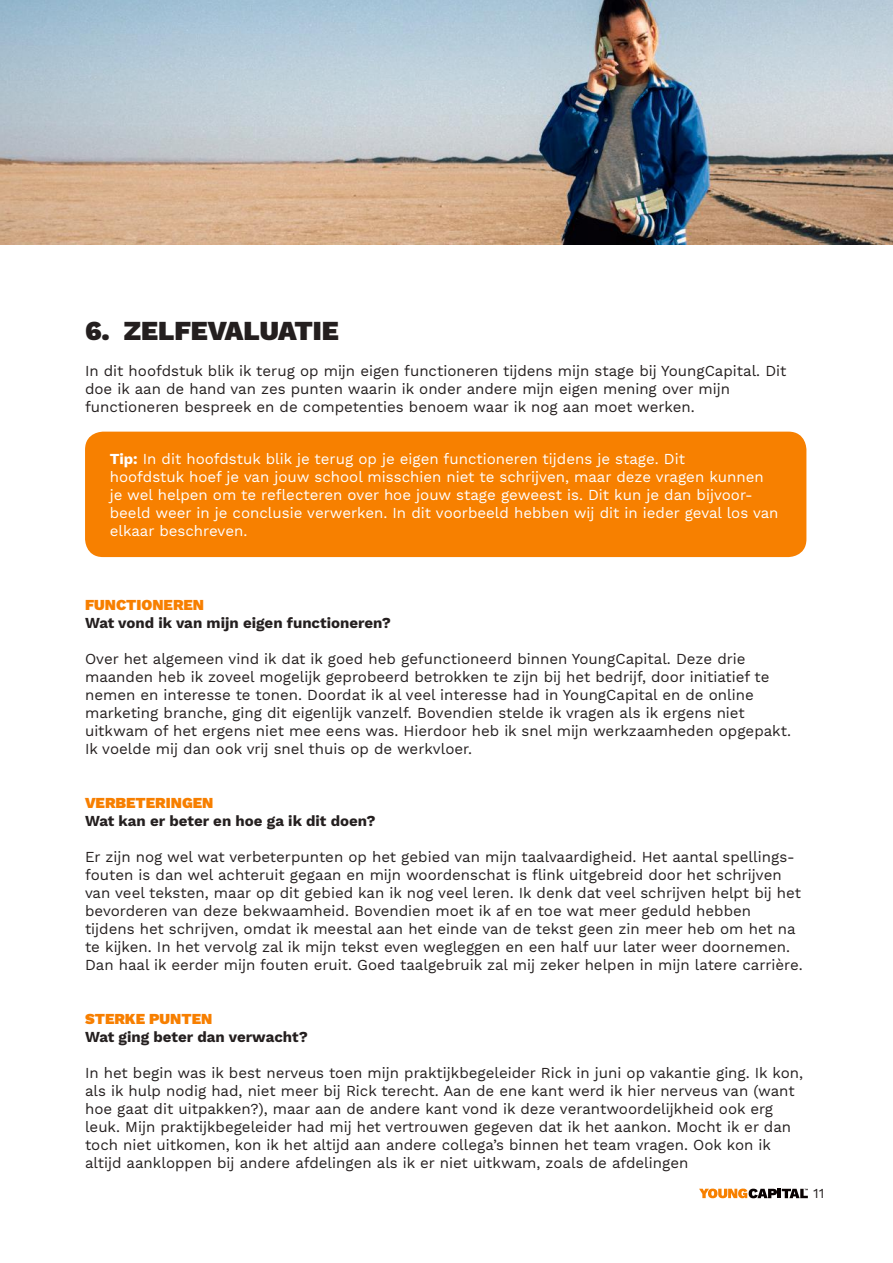
<style>
.page{position:relative;width:893px;height:1263px;background:#fff}
.page>*{position:absolute;margin:0;border:0;box-sizing:border-box;transform-origin:0 0}
.t1{font:900 27px "Work Sans";color:#241f1f}
.t2{font:15px/18px "Work Sans";color:#241f1f}
.t3{font:15px/18px "Work Sans";color:#fff}
.t4{font:700 15px "Work Sans";color:#241f1f}
.t5{font:900 15px "Work Sans";color:#f77f00}
.t6{font:13.5px "Work Sans";color:#241f1f}
.s1{font-weight:700}
</style>
<div class="page">
<svg style="left:699px;top:1188px;width:109px;height:10px"></svg>
<img style="left:0;top:0;width:893px;height:244px">
<div style="left:85px;top:432px;width:721px;height:125px;background:#f78000;border-radius:18px"></div>
<h1 class="t1" style="left:85px;top:315px;width:255px">6. ZELFEVALUATIE</h1>
<p class="t2" style="left:85px;top:362px;width:703px">In dit hoofdstuk blik ik terug op mijn eigen functioneren tijdens mijn stage bij YoungCapital. Dit doe ik aan de hand van zes punten waarin ik onder andere mijn eigen mening over mijn functioneren bespreek en de competenties benoem waar ik nog aan moet werken.</p>
<p class="t3" style="left:110px;top:450px;width:670px"><span class="s1">Tip:</span> In dit hoofdstuk blik je terug op je eigen functioneren tijdens je stage. Dit<br>hoofdstuk hoef je van jouw school misschien niet te schrijven, maar deze vragen kunnen je wel helpen om te reflecteren over hoe jouw stage geweest is. Dit kun je dan bijvoor&shy;beeld weer in je conclusie verwerken. In dit voorbeeld hebben wij dit in ieder geval los van elkaar beschreven.</p>
<p class="t5" style="left:85px;top:596px;width:121px">FUNCTIONEREN</p>
<p class="t4" style="left:85px;top:614px;width:307px">Wat vond ik van mijn eigen functioneren?</p>
<p class="t2" style="left:85px;top:650px;width:707px">Over het algemeen vind ik dat ik goed heb gefunctioneerd binnen YoungCapital. Deze drie maanden heb ik zoveel mogelijk geprobeerd betrokken te zijn bij het bedrijf, door initiatief te nemen en interesse te tonen. Doordat ik al veel interesse had in YoungCapital en de online marketing branche, ging dit eigenlijk vanzelf. Bovendien stelde ik vragen als ik ergens niet uitkwam of het ergens niet mee eens was. Hierdoor heb ik snel mijn werkzaamheden opgepakt.<br>Ik voelde mij dan ook vrij snel thuis op de werkvloer.</p>
<p class="t5" style="left:85px;top:794px;width:130px">VERBETERINGEN</p>
<p class="t4" style="left:85px;top:812px;width:292px">Wat kan er beter en hoe ga ik dit doen?</p>
<p class="t2" style="left:85px;top:848px;width:719px">Er zijn nog wel wat verbeterpunten op het gebied van mijn taalvaardigheid. Het aantal spellings&shy;fouten is dan wel achteruit gegaan en mijn woordenschat is flink uitgebreid door het schrijven van veel teksten, maar op dit gebied kan ik nog veel leren. Ik denk dat veel schrijven helpt bij het bevorderen van deze bekwaamheid. Bovendien moet ik af en toe wat meer geduld hebben tijdens het schrijven, omdat ik meestal aan het einde van de tekst geen zin meer heb om het na te kijken. In het vervolg zal ik mijn tekst even wegleggen en een half uur later weer doornemen.<br>Dan haal ik eerder mijn fouten eruit. Goed taalgebruik zal mij zeker helpen in mijn latere carrière.</p>
<p class="t5" style="left:85px;top:1010px;width:129px">STERKE PUNTEN</p>
<p class="t4" style="left:85px;top:1028px;width:224px">Wat ging beter dan verwacht?</p>
<p class="t2" style="left:85px;top:1064px;width:720px">In het begin was ik best nerveus toen mijn praktijkbegeleider Rick in juni op vakantie ging. Ik kon, als ik hulp nodig had, niet meer bij Rick terecht. Aan de ene kant werd ik hier nerveus van (want hoe gaat dit uitpakken?), maar aan de andere kant vond ik deze verantwoordelijkheid ook erg leuk. Mijn praktijkbegeleider had mij het vertrouwen gegeven dat ik het aankon. Mocht ik er dan toch niet uitkomen, kon ik het altijd aan andere collega’s binnen het team vragen. Ook kon ik altijd aankloppen bij andere afdelingen als ik er niet uitkwam, zoals de afdelingen</p>
<p class="t6" style="left:813px;top:1186px;width:13px">11</p>
</div>
